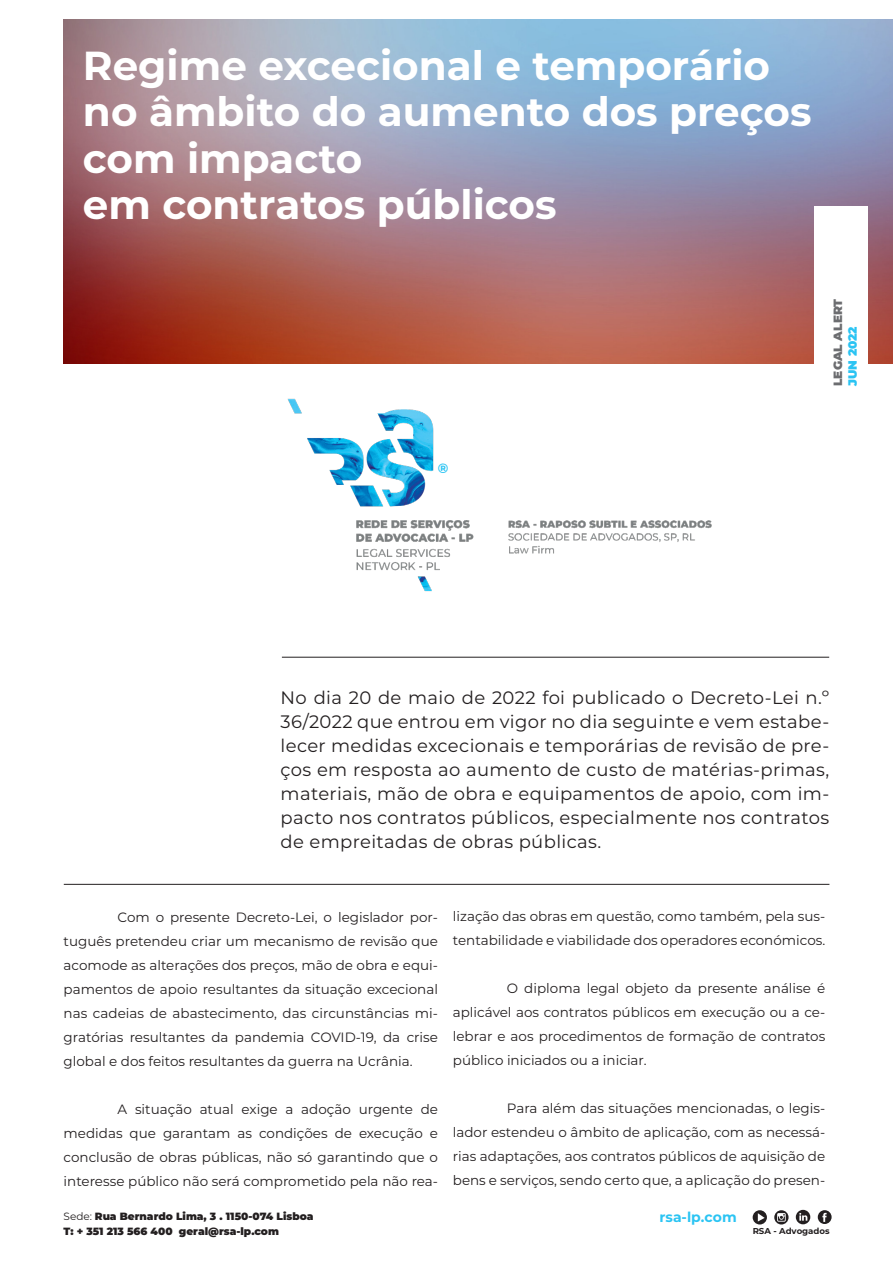
<style>
.page{position:relative;width:893px;height:1263px;background:#fff}
.page>*{position:absolute;margin:0;border:0;box-sizing:border-box;transform-origin:0 0}
.t1{font:700 40.5px "Montserrat";color:#fff}
.t2{font:18px/24px "Montserrat";letter-spacing:.02em;color:#231f20;text-align:justify}
.t3{font:700 13.95px "Montserrat";color:#2bc4f3}
.t4{font:13.5px/24px "Montserrat";color:#231f20;text-align:justify}
.t5{font:700 13.5px "Montserrat";color:#2bc4f3}
.t6{font:900 12px "Montserrat";color:#6c6d70}
.t7{font:900 12px "Montserrat";color:#2bc4f3}
.t8{font:900 10.5px "Montserrat";color:#231f20}
.t9{font:700 8.55px "Montserrat";color:#231f20}
.s1{font-weight:400}
</style>
<div class="page">
<svg style="left:818px;top:1210px;width:14px;height:14px"></svg>
<svg style="left:796px;top:1210px;width:14px;height:14px"></svg>
<svg style="left:774px;top:1210px;width:14px;height:14px"></svg>
<svg style="left:753px;top:1210px;width:14px;height:14px"></svg>
<img style="left:64px;top:19px;width:829px;height:345px">
<div style="left:814px;top:206px;width:53px;height:206px;background:#fff"></div>
<hr style="left:282px;top:657px;width:547px;height:1px;background:#231f20">
<img style="left:287px;top:398px;width:425px;height:194px">
<hr style="left:64px;top:884px;width:765px;height:1px;background:#231f20">
<p class="t1" style="left:83px;top:36px;width:689px">Regime excecional e temporário</p>
<p class="t1" style="left:83px;top:83px;width:730px">no âmbito do aumento dos preços</p>
<p class="t1" style="left:83px;top:129px;width:281px">com impacto</p>
<p class="t1" style="left:83px;top:176px;width:475px">em contratos públicos</p>
<p class="t6" style="left:829px;top:386px;width:89px;rotate:-90deg">LEGAL ALERT</p>
<p class="t7" style="left:843px;top:386px;width:61px;rotate:-90deg">JUN 2022</p>
<p class="t5" style="left:438px;top:458px;width:12px">®</p>
<p class="t2" style="left:281px;top:684px;width:550px">No dia 20 de maio de 2022 foi publicado o Decreto-Lei n.º 36/2022 que entrou em vigor no dia seguinte e vem estabe&shy;lecer medidas excecionais e temporárias de revisão de pre&shy;ços em resposta ao aumento de custo de matérias-primas, materiais, mão de obra e equipamentos de apoio, com im&shy;pacto nos contratos públicos, especialmente nos contratos de empreitadas de obras públicas.</p>
<p class="t4" style="left:64px;top:905px;width:376px;text-indent:54px">Com o presente Decreto-Lei, o legislador por&shy;tuguês pretendeu criar um mecanismo de revisão que acomode as alterações dos preços, mão de obra e equi&shy;pamentos de apoio resultantes da situação excecional nas cadeias de abastecimento, das circunstâncias mi&shy;gratórias resultantes da pandemia COVID-19, da crise global e dos feitos resultantes da guerra na Ucrânia.</p>
<p class="t4" style="left:64px;top:1097px;width:376px;text-indent:54px">A situação atual exige a adoção urgente de medidas que garantam as condições de execução e conclusão de obras públicas, não só garantindo que o interesse público não será comprometido pela não rea-</p>
<p class="t8" style="left:64px;top:1208px;width:251px"><span class="s1">Sede:</span> Rua Bernardo Lima, 3 . 1150-074 Lisboa</p>
<p class="t8" style="left:64px;top:1223px;width:217px">T: + 351 213 566 400 geral@rsa-lp.com</p>
<p class="t4" style="left:453px;top:904px;width:374px">lização das obras em questão, como também, pela sus&shy;tentabilidade e viabilidade dos operadores económicos.</p>
<p class="t4" style="left:453px;top:976px;width:374px;text-indent:54px">O diploma legal objeto da presente análise é aplicável aos contratos públicos em execução ou a ce&shy;lebrar e aos procedimentos de formação de contratos público iniciados ou a iniciar.</p>
<p class="t4" style="left:453px;top:1096px;width:374px;text-indent:54px">Para além das situações mencionadas, o legis&shy;lador estendeu o âmbito de aplicação, com as necessá&shy;rias adaptações, aos contratos públicos de aquisição de bens e serviços, sendo certo que, a aplicação do presen-</p>
<p class="t3" style="left:659px;top:1207px;width:79px">rsa-lp.com</p>
<p class="t9" style="left:753px;top:1225px;width:78px">RSA - Advogados</p>
</div>
